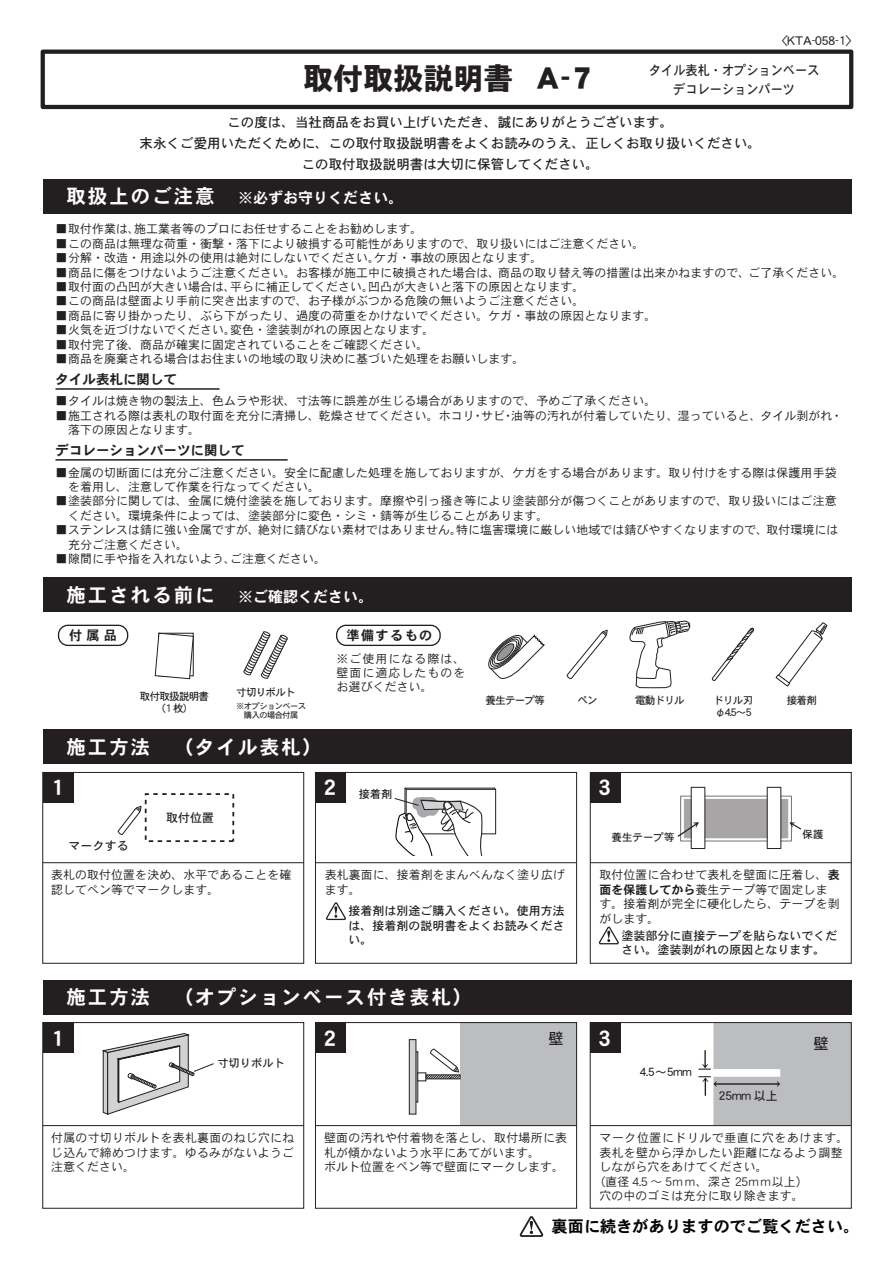
<style>
.page{position:relative;width:894px;height:1264px;background:#fff}
.page>*{position:absolute;margin:0;border:0;box-sizing:border-box;transform-origin:0 0}
.t1{font:30px "DFHS Gothic W9 WINP RKSJ H";color:#231f20}
.t2{font:21.3px "DFHS Gothic W7 WINP RKSJ H";color:#fff}
.t3{font:19.5px "DFHS Gothic W7 WINP RKSJ H";letter-spacing:.1em;color:#fff}
.t4{font:16.2px "DFHS Gothic W7 WINP RKSJ H";color:#030303}
.t5{font:15.15px "DFHS Gothic W5 WINP RKSJ H";color:#231f20}
.t6{font:15px "DFHS Gothic W7 WINP RKSJ H";color:#fff}
.t7{font:13.5px/21px "DFHS Gothic W5 WINP RKSJ H";color:#231f20;text-align:center}
.t8{font:13.5px/19.5px "DFHS Gothic W5 WINP RKSJ H";color:#231f20;text-align:center;scale:.9 1}
.t9{font:13.5px "DFHS Gothic W7 WINP RKSJ H";color:#231f20}
.t10{font:13.2px "DFHS Gothic W7 WINP RKSJ H";letter-spacing:.1em;color:#231f20}
.t11{font:12px/14.4px "DFHS Gothic W3 WINP RKSJ H";color:#231f20}
.t12{font:12px/14.4px "DFHS Gothic W5 WINP RKSJ H";color:#231f20}
.t13{font:12px "DFHS Gothic W3 WINP RKSJ H";letter-spacing:.04em;color:#231f20}
.t14{font:12px/14.4px "DFHS Gothic W3 WINP RKSJ H";letter-spacing:.08em;color:#231f20}
.t15{font:11.55px "DFHS Gothic W5 WINP RKSJ H";color:#231f20}
.t16{font:11.25px "DFHS Gothic W5 WINP RKSJ H";color:#231f20}
.t17{font:10.5px/12px "DFHS Gothic W5 WINP RKSJ H";letter-spacing:-.07em;color:#231f20;text-align:center}
.t18{font:8.25px/9px "DFHS Gothic W5 WINP RKSJ H";letter-spacing:-.07em;color:#231f20}
.s1{font-size:19.5px}
.s2{font-family:"DFHS Gothic W7 WINP RKSJ H"}
</style>
<div class="page">
<hr style="left:43px;top:1124px;width:260px;height:1px;background:#231f20">
<div style="left:42px;top:1022px;width:262px;height:186px;border:1px solid #231f20"></div>
<div style="left:43px;top:1022px;width:30px;height:31px;background:#231f20"></div>
<div style="left:315px;top:1022px;width:31px;height:31px;background:#231f20"></div>
<svg style="left:698px;top:1024px;width:151px;height:100px;background:#c2c3c6"></svg>
<hr style="left:590px;top:1124px;width:261px;height:1px;background:#231f20">
<div style="left:590px;top:1022px;width:30px;height:31px;background:#231f20"></div>
<hr style="left:55px;top:388px;width:164px;height:1px;background:#231f20">
<hr style="left:55px;top:459px;width:232px;height:1px;background:#231f20">
<hr style="left:43px;top:862px;width:260px;height:1px;background:#231f20">
<div style="left:42px;top:772px;width:262px;height:191px;border:1px solid #231f20"></div>
<hr style="left:315px;top:862px;width:261px;height:1px;background:#231f20">
<div style="left:315px;top:772px;width:262px;height:191px;border:1px solid #231f20"></div>
<hr style="left:590px;top:862px;width:261px;height:1px;background:#231f20">
<div style="left:589px;top:772px;width:262px;height:191px;border:1px solid #231f20"></div>
<div style="left:590px;top:772px;width:30px;height:31px;background:#231f20"></div>
<div style="left:43px;top:772px;width:30px;height:31px;background:#231f20"></div>
<div style="left:315px;top:772px;width:31px;height:31px;background:#231f20"></div>
<div style="left:58px;top:624px;width:70px;height:22px;border:1px solid #231f20;border-radius:9px"></div>
<div style="left:336px;top:624px;width:104px;height:22px;border:1px solid #231f20;border-radius:9px"></div>
<svg style="left:154px;top:632px;width:40px;height:47px"></svg>
<svg style="left:566px;top:629px;width:42px;height:50px"></svg>
<svg style="left:629px;top:620px;width:62px;height:69px"></svg>
<svg style="left:711px;top:628px;width:43px;height:53px"></svg>
<svg style="left:775px;top:622px;width:52px;height:65px"></svg>
<svg style="left:488px;top:634px;width:57px;height:45px"></svg>
<svg style="left:243px;top:631px;width:45px;height:48px"></svg>
<div style="left:460px;top:1022px;width:116px;height:103px;background:#bcbdc0"></div>
<hr style="left:315px;top:1124px;width:261px;height:1px;background:#231f20">
<div style="left:315px;top:1022px;width:262px;height:186px;border:1px solid #231f20"></div>
<div style="left:417px;top:1072px;width:9px;height:9px;background:#fff;border:1px solid #231f20"></div>
<div style="left:409px;top:1039px;width:7px;height:75px;background:#d1d2d4;border:1px solid #231f20"></div>
<svg style="left:102px;top:1033px;width:112px;height:82px"></svg>
<svg style="left:382px;top:772px;width:120px;height:83px"></svg>
<svg style="left:598px;top:926px;width:21px;height:18px"></svg>
<svg style="left:326px;top:902px;width:20px;height:18px"></svg>
<svg style="left:680px;top:795px;width:111px;height:46px;background:#b1afb0"></svg>
<div style="left:690px;top:787px;width:15px;height:61px;background:#fff;border:1px solid #231f20"></div>
<div style="left:766px;top:787px;width:15px;height:61px;background:#fff;border:1px solid #231f20"></div>
<svg style="left:677px;top:822px;width:21px;height:14px"></svg>
<svg style="left:789px;top:822px;width:12px;height:7px"></svg>
<div style="left:41px;top:50px;width:812px;height:59px;border:4px solid #231f20"></div>
<div style="left:43px;top:577px;width:808px;height:34px;background:#231f20"></div>
<div style="left:43px;top:729px;width:808px;height:34px;background:#231f20"></div>
<div style="left:43px;top:980px;width:808px;height:34px;background:#231f20"></div>
<div style="left:145px;top:793px;width:89px;height:49px;border:2px dashed #231f20"></div>
<svg style="left:519px;top:1216px;width:25px;height:21px"></svg>
<svg style="left:117px;top:805px;width:25px;height:30px"></svg>
<svg style="left:425px;top:1048px;width:36px;height:31px"></svg>
<div style="left:43px;top:179px;width:808px;height:34px;background:#231f20"></div>
<p class="t12" style="left:781px;top:34px;width:71px">&lt;KTA-058-1&gt;</p>
<p class="t8" style="left:649px;top:60px;width:190px">タイル表札・オプションベースデコレーションパーツ</p>
<p class="t7" style="left:140px;top:112px;width:622px">この度は、当社商品をお買い上げいただき、誠にありがとうございます。<br>末永くご愛用いただくために、この取付取扱説明書をよくお読みのうえ、正しくお取り扱いください。この取付取扱説明書は大切に保管してください。</p>
<h1 class="t1" style="left:303px;top:63px;width:288px">取付取扱説明書 Ａ- 7</h1>
<p class="t6" style="left:66px;top:190px;width:338px"><span class="s1">取扱上のご注意　</span>※必ずお守りください。</p>
<p class="t11" style="left:55px;top:222px;width:368px">■取付作業は、施工業者等のプロにお任せすることをお勧めします。</p>
<p class="t11" style="left:55px;top:236px;width:590px">■この商品は無理な荷重・衝撃・落下により破損する可能性がありますので、取り扱いにはご注意ください。</p>
<p class="t11" style="left:55px;top:251px;width:488px">■分解・改造・用途以外の使用は絶対にしないでください。ケガ・事故の原因となります。</p>
<p class="t11" style="left:55px;top:265px;width:790px">■商品に傷をつけないようご注意ください。お客様が施工中に破損された場合は、商品の取り替え等の措置は出来かねますので、ご了承ください。</p>
<p class="t11" style="left:55px;top:280px;width:530px">■取付面の凸凹が大きい場合は、平らに補正してください。凹凸が大きいと落下の原因となります。</p>
<p class="t11" style="left:55px;top:294px;width:530px">■この商品は壁面より手前に突き出ますので、お子様がぶつかる危険の無いようご注意ください。</p>
<p class="t11" style="left:55px;top:308px;width:602px">■商品に寄り掛かったり、ぶら下がったり、過度の荷重をかけないでください。ケガ・事故の原因となります。</p>
<p class="t11" style="left:55px;top:323px;width:380px">■火気を近づけないでください。変色・塗装剥がれの原因となります。</p>
<p class="t11" style="left:55px;top:337px;width:374px">■取付完了後、商品が確実に固定されていることをご確認ください。</p>
<p class="t11" style="left:55px;top:352px;width:470px">■商品を廃棄される場合はお住まいの地域の取り決めに基づいた処理をお願いします。</p>
<p class="t9" style="left:55px;top:372px;width:123px">タイル表札に関して</p>
<p class="t11" style="left:55px;top:394px;width:602px">■タイルは焼き物の製法上、色ムラや形状、寸法等に誤差が生じる場合がありますので、予めご了承ください。</p>
<p class="t11" style="left:55px;top:408px;width:788px">■施工される際は表札の取付面を充分に清掃し、乾燥させてください。ホコリ・サビ・油等の汚れが付着していたり、湿っていると、タイル剥がれ・</p>
<p class="t11" style="left:68px;top:423px;width:133px">落下の原因となります。</p>
<p class="t9" style="left:55px;top:443px;width:190px">デコレーションパーツに関して</p>
<p class="t11" style="left:55px;top:465px;width:782px">■金属の切断面には充分ご注意ください。安全に配慮した処理を施しておりますが、ケガをする場合があります。取り付けをする際は保護用手袋</p>
<p class="t11" style="left:55px;top:494px;width:782px">■塗装部分に関しては、金属に焼付塗装を施しております。摩擦や引っ掻き等により塗装部分が傷つくことがありますので、取り扱いにはご注意</p>
<p class="t11" style="left:55px;top:523px;width:784px">■ステンレスは錆に強い金属ですが、絶対に錆びない素材ではありません。特に塩害環境に厳しい地域では錆びやすくなりますので、取付環境には</p>
<p class="t11" style="left:55px;top:551px;width:272px">■隙間に手や指を入れないよう、ご注意ください。</p>
<p class="t11" style="left:68px;top:479px;width:253px">を着用し、注意して作業を行なってください。</p>
<p class="t11" style="left:68px;top:508px;width:481px">ください。環境条件によっては、塗装部分に変色・シミ・錆等が生じることがあります。</p>
<p class="t11" style="left:68px;top:537px;width:121px">充分ご注意ください。</p>
<p class="t6" style="left:66px;top:588px;width:308px"><span class="s1">施工される前に　</span>※ご確認ください。</p>
<p class="t10" style="left:69px;top:628px;width:49px">付属品</p>
<p class="t10" style="left:346px;top:628px;width:87px">準備するもの</p>
<p class="t14" style="left:336px;top:651px;width:130px">※ご使用になる際は、壁面に適応したものを</p>
<p class="t17" style="left:236px;top:686px;width:61px">寸切りボルト</p>
<p class="t11" style="left:336px;top:680px;width:97px">お選びください。</p>
<p class="t17" style="left:140px;top:690px;width:71px">取付取扱説明書（1 枚）</p>
<p class="t17" style="left:577px;top:694px;width:22px">ペン</p>
<p class="t17" style="left:635px;top:694px;width:51px">電動ドリル</p>
<p class="t17" style="left:713px;top:694px;width:41px;text-align:left">ドリル刃φ4.5～5</p>
<p class="t17" style="left:485px;top:694px;width:61px">養生テープ等</p>
<p class="t17" style="left:786px;top:694px;width:32px">接着剤</p>
<p class="t18" style="left:236px;top:701px;width:71px">※オプションベース　購入の場合付属</p>
<h3 class="t3" style="left:66px;top:737px;width:257px">施工方法　（タイル表札）</h3>
<h2 class="t2" style="left:51px;top:777px;width:13px">1</h2>
<h2 class="t2" style="left:324px;top:777px;width:13px">2</h2>
<h2 class="t2" style="left:598px;top:777px;width:13px">3</h2>
<p class="t16" style="left:358px;top:788px;width:35px">接着剤</p>
<p class="t12" style="left:69px;top:838px;width:61px">マークする</p>
<p class="t12" style="left:166px;top:810px;width:49px">取付位置</p>
<p class="t17" style="left:611px;top:831px;width:64px">養生テープ等</p>
<p class="t17" style="left:802px;top:828px;width:22px">保護</p>
<p class="t11" style="left:51px;top:868px;width:241px">表札の取付位置を決め、水平であることを確認してぺン等でマークします。</p>
<p class="t11" style="left:325px;top:868px;width:241px">表札裏面に、接着剤をまんべんなく塗り広げます。</p>
<p class="t11" style="left:599px;top:868px;width:242px">取付位置に合わせて表札を壁面に圧着し、<span class="s2">表面を保護してから</span>養生テープ等で固定します。接着剤が完全に硬化したら、テープを剥がします。</p>
<p class="t12" style="left:348px;top:904px;width:218px;text-align:justify">接着剤は別途ご購入ください。使用方法は、接着剤の説明書をよくお読みください。</p>
<p class="t12" style="left:621px;top:928px;width:218px">塗装部分に直接テープを貼らないでください。塗装剥がれの原因となります。</p>
<h3 class="t3" style="left:66px;top:987px;width:407px">施工方法　（オプションベース付き表札）</h3>
<h2 class="t2" style="left:51px;top:1027px;width:13px">1</h2>
<h2 class="t2" style="left:324px;top:1027px;width:13px">2</h2>
<p class="t16" style="left:217px;top:1057px;width:69px">寸切りボルト</p>
<p class="t5" style="left:548px;top:1031px;width:17px">壁</p>
<p class="t11" style="left:51px;top:1130px;width:244px;text-align:justify">付属の寸切りボルトを表札裏面のねじ穴にねじ込んで締めつけます。ゆるみがないようご注意ください。</p>
<p class="t11" style="left:324px;top:1130px;width:244px">壁面の汚れや付着物を落とし、取付場所に表札が傾かないよう水平にあてがいます。<br>ボルト位置をペン等で壁面にマークします。</p>
<h2 class="t2" style="left:598px;top:1027px;width:13px">3</h2>
<p class="t5" style="left:813px;top:1035px;width:17px">壁</p>
<p class="t15" style="left:639px;top:1065px;width:53px">4.5～5mm</p>
<p class="t12" style="left:718px;top:1088px;width:60px">25mm 以上</p>
<p class="t13" style="left:599px;top:1131px;width:250px">マーク位置にドリルで垂直に穴をあけます。</p>
<p class="t11" style="left:599px;top:1145px;width:244px">表札を壁から浮かしたい距離になるよう調整</p>
<p class="t11" style="left:599px;top:1159px;width:169px">しながら穴をあけてください。</p>
<p class="t11" style="left:593px;top:1174px;width:216px">（直径 4.5 ～ 5ｍｍ、深さ 25ｍｍ以上）</p>
<p class="t11" style="left:599px;top:1188px;width:205px">穴の中のゴミは充分に取り除きます。</p>
<h3 class="t4" style="left:551px;top:1218px;width:309px">裏面に続きがありますのでご覧ください。</h3>
</div>
